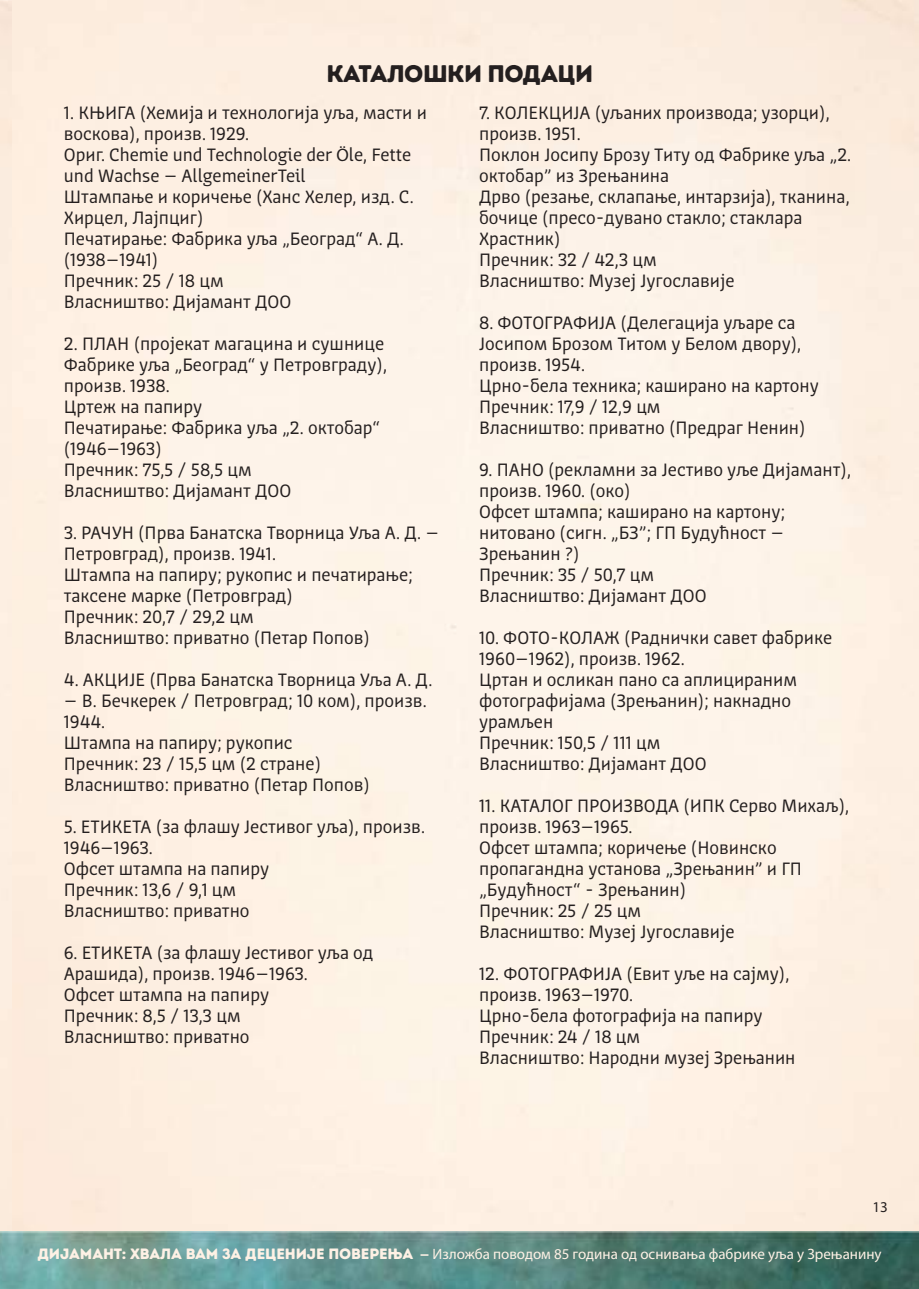
<style>
.page{position:relative;width:919px;height:1289px;background:#fff}
.page>*{position:absolute;margin:0;border:0;box-sizing:border-box;transform-origin:0 0}
.t1{font:24px "Intro Rust Base";letter-spacing:-.025em;color:#241f1f}
.t2{font:18px/21px "Orto RNIDS";color:#241f1f}
.t3{font:15px "Myriad Pro";color:#fef1e5}
.t4{font:15px "Myriad Pro";color:#241f1f}
.s1{font-family:"Myriad Pro"}
.s2{font-family:"Intro Rust Base"}
.s3{font-weight:700}
</style>
<div class="page">
<img style="left:0;top:1231px;width:918px;height:57px">
<h1 class="t1" style="left:326px;top:58px;width:268px">КАТАЛОШКИ ПОДАЦИ</h1>
<p class="t2" style="left:64px;top:102px;width:364px">1. КЊИГА (Хемија и технологија уља, масти и воскова), произв. 1929.<br>Ориг. Chemie und Technologie der <span class="s1">Ö</span>le, Fette und Wachse – AllgemeinerTeil<br>Штампање и коричење (Ханс Хелер, изд. С.<br>Хирцел, Лајпциг)<br>Печатирање: Фабрика уља „Београд“ А. Д. (1938–1941)<br>Пречник: 25 / 18 цм<br>Власништво: Дијамант ДОО</p>
<p class="t2" style="left:64px;top:333px;width:324px">2. ПЛАН (пројекат магацина и сушнице<br>Фабрике уља „Београд“ у Петровграду), произв. 1938.<br>Цртеж на папиру<br>Печатирање: Фабрика уља „2. октобар“ (1946–1963)<br>Пречник: 75,5 / 58,5 цм<br>Власништво: Дијамант ДОО</p>
<p class="t2" style="left:64px;top:522px;width:377px">3. РАЧУН (Прва Банатска Творница Уља А. Д. – Петровград), произв. 1941.<br>Штампа на папиру; рукопис и печатирање; таксене марке (Петровград)<br>Пречник: 20,7 / 29,2 цм<br>Власништво: приватно (Петар Попов)</p>
<p class="t2" style="left:64px;top:669px;width:370px">4. АКЦИЈЕ (Прва Банатска Творница Уља А. Д.</p>
<p class="t2" style="left:64px;top:690px;width:364px">– В. Бечкерек / Петровград; 10 ком), произв.<br>1944.<br>Штампа на папиру; рукопис<br>Пречник: 23 / 15,5 цм (2 стране)<br>Власништво: приватно (Петар Попов)</p>
<p class="t2" style="left:64px;top:816px;width:362px">5. ЕТИКЕТА (за флашу Јестивог уља), произв.<br>1946–1963.<br>Офсет штампа на папиру<br>Пречник: 13,6 / 9,1 цм<br>Власништво: приватно</p>
<p class="t2" style="left:64px;top:942px;width:311px">6. ЕТИКЕТА (за флашу Јестивог уља од<br>Арашида), произв. 1946–1963.<br>Офсет штампа на папиру<br>Пречник: 8,5 / 13,3 цм<br>Власништво: приватно</p>
<p class="t2" style="left:479px;top:102px;width:373px">7. КОЛЕКЦИЈА (уљаних производа; узорци), произв. 1951.<br>Поклон Јосипу Брозу Титу од Фабрике уља „2. октобар” из Зрењанина<br>Дрво (резање, склапање, интарзија), тканина, бочице (пресо-дувано стакло; стаклара<br>Храстник)<br>Пречник: 32 / 42,3 цм<br>Власништво: Музеј Југославије</p>
<p class="t2" style="left:479px;top:312px;width:341px">8. ФОТОГРАФИЈА (Делегација уљаре са<br>Јосипом Брозом Титом у Белом двору), произв. 1954.<br>Црно-бела техника; каширано на картону<br>Пречник: 17,9 / 12,9 цм<br>Власништво: приватно (Предраг Ненин)</p>
<p class="t2" style="left:479px;top:459px;width:373px">9. ПАНО (рекламни за Јестиво уље Дијамант), произв. 1960. (око)<br>Офсет штампа; каширано на картону; нитовано (сигн. „БЗ”; ГП Будућност –<br>Зрењанин ?)<br>Пречник: 35 / 50,7 цм<br>Власништво: Дијамант ДОО</p>
<p class="t2" style="left:479px;top:627px;width:354px">10. ФОТО-КОЛАЖ (Раднички савет фабрике<br>1960–1962), произв. 1962.<br>Цртан и осликан пано са аплицираним фотографијама (Зрењанин); накнадно урамљен<br>Пречник: 150,5 / 111 цм<br>Власништво: Дијамант ДОО</p>
<p class="t2" style="left:479px;top:795px;width:371px">11. КАТАЛОГ ПРОИЗВОДА (ИПК Серво Михаљ), произв. 1963–1965.<br>Офсет штампа; коричење (Новинско пропагандна установа „Зрењанин” и ГП „Будућност“ - Зрењанин)<br>Пречник: 25 / 25 цм<br>Власништво: Музеј Југославије</p>
<p class="t2" style="left:479px;top:963px;width:318px">12. ФОТОГРАФИЈА (Евит уље на сајму), произв. 1963–1970.<br>Црно-бела фотографија на папиру<br>Пречник: 24 / 18 цм<br>Власништво: Народни музеј Зрењанин</p>
<p class="t4" style="left:872px;top:1197px;width:17px">13</p>
<p class="t3" style="left:37px;top:1244px;width:845px"><span class="s2">Дијамант: Хвала вам за деценије поверења</span> <span class="s3">-</span> Изложба поводом 85 година од оснивања фабрике уља у Зрењанину</p>
</div>
